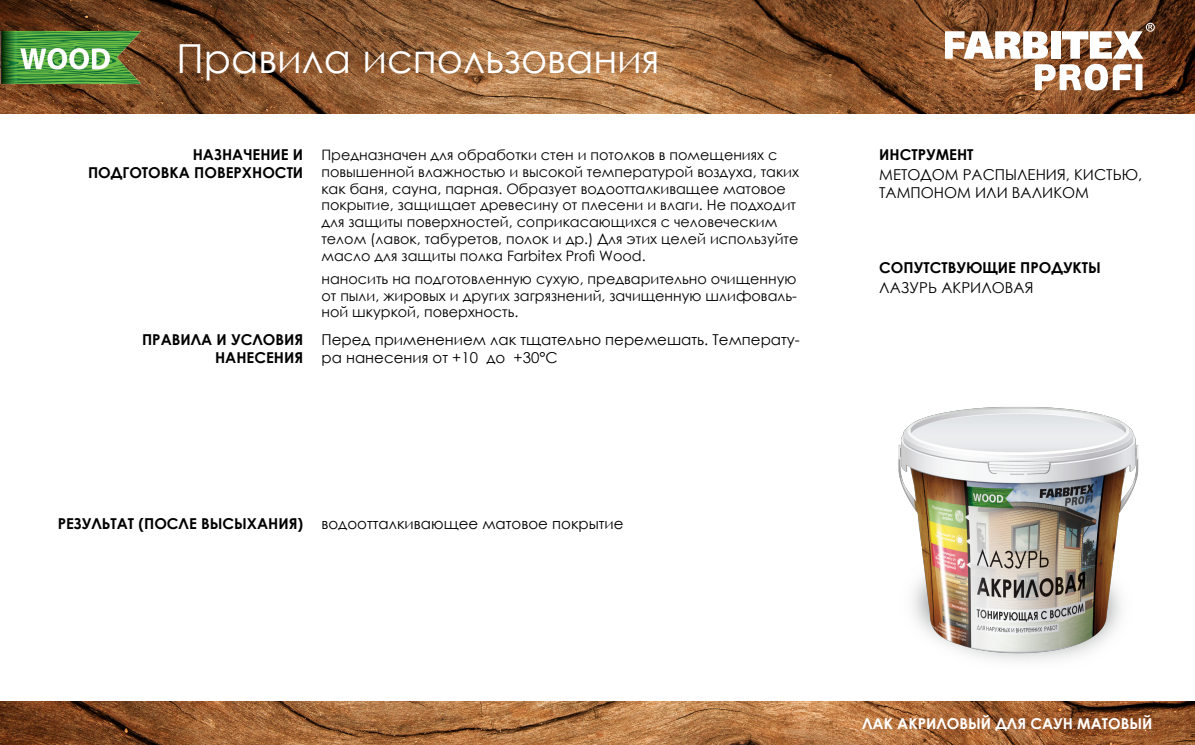
<style>
.page{position:relative;width:1195px;height:745px;background:#fff}
.page>*{position:absolute;margin:0;border:0;box-sizing:border-box;transform-origin:0 0}
.t1{font:40px "Century Gothic";color:#fff}
.t2{font:15px/18px "Century Gothic";color:#000}
.t3{font:700 15px/18px "Century Gothic";color:#000;text-align:right}
.t4{font:700 15px "Century Gothic";color:#fff}
.t5{font:14.38px/16.9px "Century Gothic";color:#000}
</style>
<div class="page">
<img style="left:0;top:0;width:1194px;height:113px">
<img style="left:0;top:701px;width:1194px;height:43px">
<img style="left:0;top:32px;width:140px;height:58px">
<svg style="left:945px;top:23px;width:209px;height:67px"></svg>
<img style="left:898px;top:407px;width:241px;height:254px">
<h1 class="t1" style="left:176px;top:30px;width:484px">Правила использования</h1>
<p class="t5" style="left:321px;top:146px;width:479px">Предназначен для обработки стен и потолков в помещениях с повышенной влажностью и высокой температурой воздуха, таких как баня, сауна, парная. Образует водоотталкиващее матовое покрытие, защищает древесину от плесени и влаги. Не подходит для защиты поверхностей, соприкасающихся с человеческим телом (лавок, табуретов, полок и др.) Для этих целей используйте масло для защиты полка Farbitex Profi Wood.</p>
<p class="t5" style="left:321px;top:270px;width:477px;text-align:justify">наносить на подготовленную сухую, предварительно очищенную от пыли, жировых и других загрязнений, зачищенную шлифоваль&shy;ной шкуркой, поверхность.</p>
<p class="t2" style="left:321px;top:330px;width:480px">Перед применением лак тщательно перемешать. Температу&shy;ра нанесения от +10 до +30°С</p>
<p class="t3" style="left:193px;top:145px;width:112px">назначение и</p>
<p class="t3" style="left:879px;top:145px;width:96px">инструмент</p>
<p class="t3" style="left:88px;top:163px;width:217px">подготовка поверхности</p>
<p class="t2" style="left:879px;top:165px;width:34px">методо</p>
<p class="t2" style="left:944px;top:165px;width:199px">м расп ылен ия, кистью,</p>
<p class="t2" style="left:879px;top:183px;width:44px">тампоно</p>
<p class="t2" style="left:956px;top:183px;width:133px">м или валиком</p>
<p class="t3" style="left:879px;top:257px;width:223px">сопутствующие продукты</p>
<p class="t2" style="left:879px;top:278px;width:156px">лазурь акрило вая</p>
<p class="t3" style="left:142px;top:329px;width:163px">правила и условия нанесения</p>
<p class="t3" style="left:58px;top:513px;width:247px">результат (после высыхания)</p>
<p class="t2" style="left:321px;top:514px;width:303px">водоотталкивающее матовое покрытие</p>
<p class="t4" style="left:862px;top:711px;width:292px">Лак акриловый для саун матовый</p>
</div>
